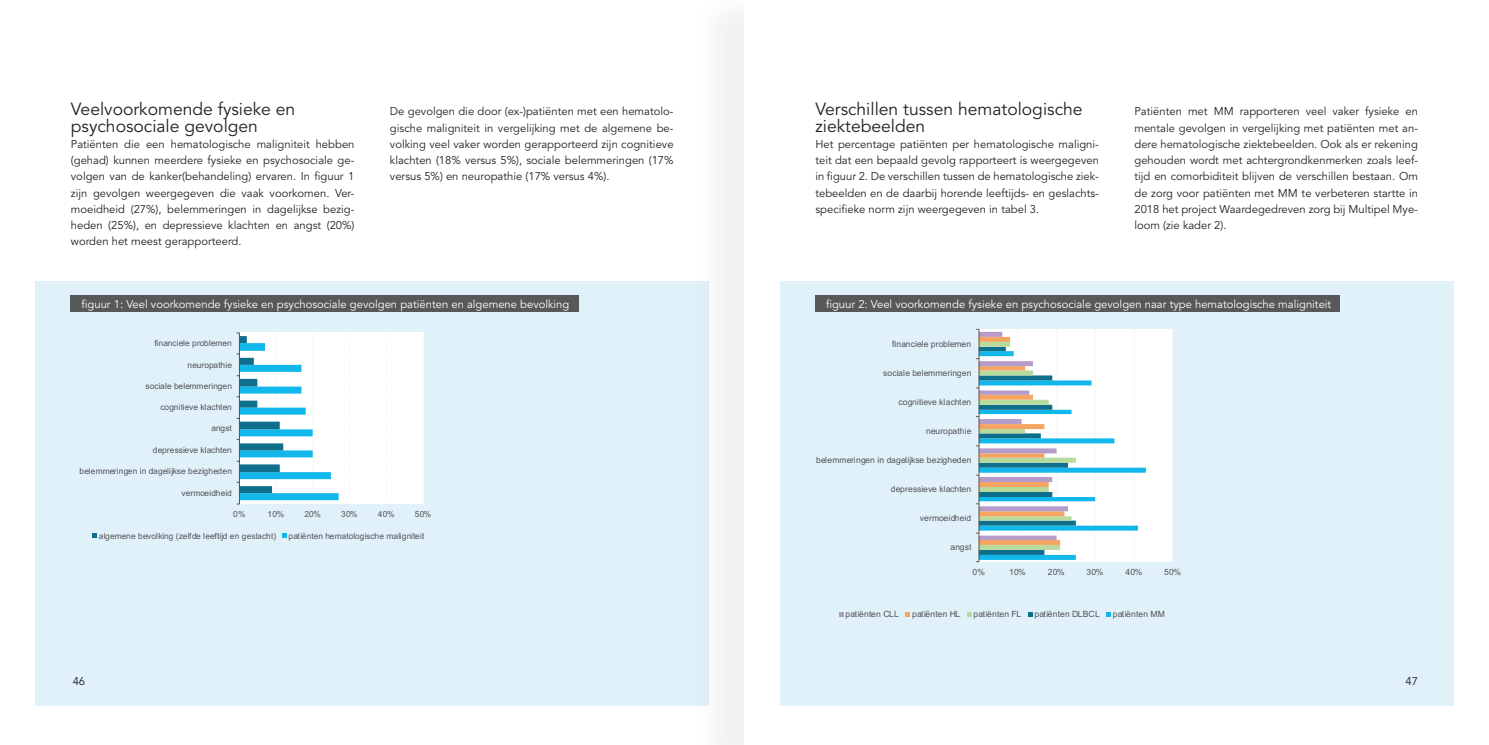
<style>
.page{position:relative;width:1489px;height:745px;background:#fff}
.page>*{position:absolute;margin:0;border:0;box-sizing:border-box;transform-origin:0 0}
.t1{font:17.5px/16.2px "Avenir LT Std";color:#231f20}
.t2{font:11.25px/16.2px "Avenir LT Std";color:#231f20;text-align:justify}
.t3{font:11.25px "Avenir LT Std";color:#fff}
.t4{font:8.62px "Arial";letter-spacing:.025em;color:#525456}
.t5{font:8.62px "Arial";color:#525456}
.t6{font:8.38px "Arial";letter-spacing:.025em;color:#525456}
.t7{font:8.38px "Arial";color:#525456}
</style>
<div class="page">
<div style="left:691px;top:0;width:92px;height:744px;background:#f4f4f5"></div>
<div style="left:744px;top:0;width:45px;height:744px;background:#fff"></div>
<div style="left:35px;top:281px;width:674px;height:424px;background:#e1f1fa"></div>
<div style="left:780px;top:281px;width:673px;height:424px;background:#e1f1fa"></div>
<div style="left:239px;top:332px;width:184px;height:171px;background:#fff"></div>
<svg style="left:423px;top:332px;width:1px;height:172px"></svg>
<svg style="left:237px;top:332px;width:101px;height:172px"></svg>
<svg style="left:93px;top:533px;width:4px;height:4px"></svg>
<svg style="left:282px;top:533px;width:5px;height:4px"></svg>
<div style="left:71px;top:295px;width:508px;height:17px;background:#57585a"></div>
<div style="left:815px;top:295px;width:524px;height:17px;background:#57585a"></div>
<div style="left:978px;top:329px;width:194px;height:232px;background:#fff"></div>
<svg style="left:1172px;top:329px;width:1px;height:232px"></svg>
<svg style="left:976px;top:329px;width:169px;height:233px"></svg>
<svg style="left:839px;top:612px;width:4px;height:4px"></svg>
<svg style="left:905px;top:612px;width:5px;height:4px"></svg>
<svg style="left:967px;top:612px;width:4px;height:4px"></svg>
<svg style="left:1028px;top:612px;width:4px;height:4px"></svg>
<svg style="left:1106px;top:612px;width:4px;height:4px"></svg>
<h1 class="t1" style="left:71px;top:102px;width:226px">Veelvoorkomende fysieke en psychosociale gevolgen</h1>
<p class="t2" style="left:71px;top:136px;width:285px">Patiënten die een hematologische maligniteit hebben (gehad) kunnen meerdere fysieke en psychosociale ge&shy;volgen van de kanker(behandeling) ervaren. In figuur 1 zijn gevolgen weergegeven die vaak voorkomen. Ver&shy;moeidheid (27%), belemmeringen in dagelijkse bezig&shy;heden (25%), en depressieve klachten en angst (20%) worden het meest gerapporteerd.</p>
<p class="t2" style="left:390px;top:104px;width:285px">De gevolgen die door (ex-)patiënten met een hematolo&shy;gische maligniteit in vergelijking met de algemene be&shy;volking veel vaker worden gerapporteerd zijn cognitieve klachten (18% versus 5%), sociale belemmeringen (17% versus 5%) en neuropathie (17% versus 4%).</p>
<h1 class="t1" style="left:815px;top:102px;width:269px">Verschillen tussen hematologische ziektebeelden</h1>
<p class="t2" style="left:815px;top:136px;width:285px">Het percentage patiënten per hematologische maligni&shy;teit dat een bepaald gevolg rapporteert is weergegeven in figuur 2. De verschillen tussen de hematologische ziek&shy;tebeelden en de daarbij horende leeftijds- en geslachts&shy;specifieke norm zijn weergegeven in tabel 3.</p>
<p class="t2" style="left:1134px;top:104px;width:285px">Patiënten met MM rapporteren veel vaker fysieke en mentale gevolgen in vergelijking met patiënten met an&shy;dere hematologische ziektebeelden. Ook als er rekening gehouden wordt met achtergrondkenmerken zoals leef&shy;tijd en comorbiditeit blijven de verschillen bestaan. Om de zorg voor patiënten met MM te verbeteren startte in 2018 het project Waardegedreven zorg bij Multipel Mye&shy;loom (zie kader 2).</p>
<p class="t3" style="left:81px;top:297px;width:489px">figuur 1: Veel voorkomende fysieke en psychosociale gevolgen patiënten en algemene bevolking</p>
<p class="t3" style="left:826px;top:297px;width:507px">figuur 2: Veel voorkomende fysieke en psychosociale gevolgen naar type hematologische maligniteit</p>
<p class="t6" style="left:154px;top:337px;width:79px">financiele problemen</p>
<p class="t6" style="left:187px;top:359px;width:46px">neuropathie</p>
<p class="t6" style="left:145px;top:380px;width:88px">sociale belemmeringen</p>
<p class="t7" style="left:160px;top:401px;width:73px">cognitieve klachten</p>
<p class="t6" style="left:211px;top:422px;width:22px">angst</p>
<p class="t7" style="left:153px;top:444px;width:80px">depressieve klachten</p>
<p class="t6" style="left:80px;top:465px;width:154px">belemmeringen in dagelijkse bezigheden</p>
<p class="t7" style="left:181px;top:487px;width:52px">vermoeidheid</p>
<p class="t6" style="left:233px;top:508px;width:14px">0%</p>
<p class="t6" style="left:267px;top:508px;width:18px">10%</p>
<p class="t6" style="left:304px;top:508px;width:18px">20%</p>
<p class="t6" style="left:341px;top:508px;width:18px">30%</p>
<p class="t6" style="left:378px;top:508px;width:18px">40%</p>
<p class="t6" style="left:415px;top:508px;width:18px">50%</p>
<p class="t6" style="left:99px;top:529px;width:179px">algemene bevolking (zelfde leeftijd en geslacht)</p>
<p class="t6" style="left:288px;top:529px;width:138px">patiënten hematologische maligniteit</p>
<p class="t4" style="left:892px;top:337px;width:81px">financiele problemen</p>
<p class="t4" style="left:883px;top:367px;width:90px">sociale belemmeringen</p>
<p class="t5" style="left:898px;top:395px;width:74px">cognitieve klachten</p>
<p class="t4" style="left:926px;top:425px;width:47px">neuropathie</p>
<p class="t4" style="left:816px;top:454px;width:157px">belemmeringen in dagelijkse bezigheden</p>
<p class="t5" style="left:890px;top:482px;width:82px">depressieve klachten</p>
<p class="t5" style="left:919px;top:512px;width:53px">vermoeidheid</p>
<p class="t4" style="left:950px;top:540px;width:22px">angst</p>
<p class="t4" style="left:972px;top:565px;width:14px">0%</p>
<p class="t4" style="left:1008px;top:565px;width:18px">10%</p>
<p class="t4" style="left:1047px;top:565px;width:18px">20%</p>
<p class="t4" style="left:1086px;top:565px;width:18px">30%</p>
<p class="t4" style="left:1125px;top:565px;width:18px">40%</p>
<p class="t4" style="left:1164px;top:565px;width:18px">50%</p>
<p class="t4" style="left:845px;top:607px;width:55px">patiënten CLL</p>
<p class="t4" style="left:912px;top:607px;width:50px">patiënten HL</p>
<p class="t4" style="left:973px;top:607px;width:49px">patiënten FL</p>
<p class="t4" style="left:1034px;top:607px;width:67px">patiënten DLBCL</p>
<p class="t4" style="left:1112px;top:607px;width:54px">patiënten MM</p>
<p class="t2" style="left:73px;top:672px;width:14px">46</p>
<p class="t2" style="left:1405px;top:672px;width:14px">47</p>
</div>
